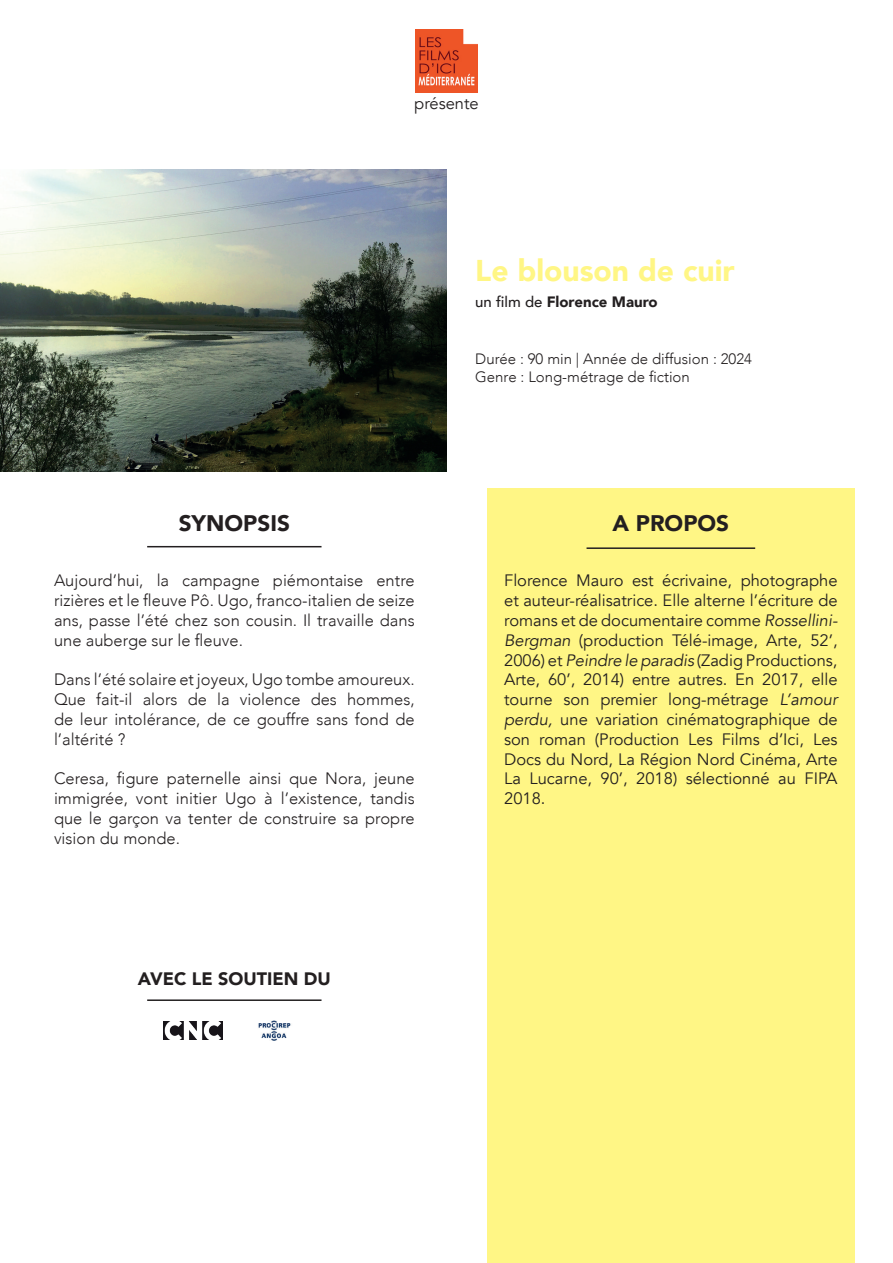
<style>
.page{position:relative;width:893px;height:1263px;background:#fff}
.page>*{position:absolute;margin:0;border:0;box-sizing:border-box;transform-origin:0 0}
.t1{font:900 30px "Avenir";color:#fff685}
.t2{font:900 22.5px "Avenir";color:#231f20}
.t3{font:900 18px "Avenir";color:#231f20}
.t4{font:16.5px/19.8px "Avenir";color:#231f20;text-align:justify}
.t5{font:300 16.5px/19.8px "Avenir";color:#231f20;text-align:justify}
.t6{font:300 15px/18px "Avenir";color:#231f20}
.t7{font:900 15px "Avenir";color:#231f20}
.s1{font-weight:500}
.s2{font-style:italic}
</style>
<div class="page">
<div style="left:487px;top:488px;width:368px;height:775px;background:#fff685"></div>
<hr style="left:147px;top:546px;width:174px;height:1px;background:#231f20">
<hr style="left:586px;top:547px;width:169px;height:2px;background:#231f20">
<img style="left:415px;top:30px;width:63px;height:62px">
<hr style="left:147px;top:999px;width:174px;height:2px;background:#231f20">
<img style="left:0;top:170px;width:446px;height:301px">
<img style="left:163px;top:1021px;width:60px;height:18px">
<img style="left:258px;top:1020px;width:33px;height:20px">
<p class="t4" style="left:414px;top:94px;width:66px">présente</p>
<h1 class="t1" style="left:475px;top:245px;width:261px">Le blouson de cuir</h1>
<p class="t7" style="left:475px;top:289px;width:184px"><span class="s1">un film de</span> Florence Mauro</p>
<h2 class="t2" style="left:179px;top:504px;width:113px">SYNOPSIS</h2>
<p class="t5" style="left:54px;top:571px;width:362px">Aujourd’hui, la campagne piémontaise entre rizières et le fleuve Pô. Ugo, franco-italien de seize ans, passe l’été chez son cousin. Il travaille dans une auberge sur le fleuve.</p>
<p class="t5" style="left:54px;top:670px;width:362px">Dans l’été solaire et joyeux, Ugo tombe amoureux.<br>Que fait-il alors de la violence des hommes, de leur intolérance, de ce gouffre sans fond de l’altérité ?</p>
<p class="t5" style="left:54px;top:769px;width:362px">Ceresa, figure paternelle ainsi que Nora, jeune immigrée, vont initier Ugo à l’existence, tandis que le garçon va tenter de construire sa propre vision du monde.</p>
<p class="t3" style="left:138px;top:963px;width:194px">AVEC LE SOUTIEN DU</p>
<p class="t6" style="left:475px;top:349px;width:278px">Durée : 90 min | Année de diffusion : 2024<br>Genre : Long-métrage de fiction</p>
<h2 class="t2" style="left:613px;top:504px;width:118px">A PROPOS</h2>
<p class="t4" style="left:504px;top:571px;width:335px">Florence Mauro est écrivaine, photographe et auteur-réalisatrice. Elle alterne l’écriture de romans et de documentaire comme <span class="s2">Rossellini-Bergman</span> (production Télé-image, Arte, 52’, 2006) et <span class="s2">Peindre le paradis</span> (Zadig Productions, Arte, 60’, 2014) entre autres. En 2017, elle tourne son premier long-métrage <span class="s2">L’amour perdu,</span> une variation cinématographique de son roman (Production Les Films d’Ici, Les Docs du Nord, La Région Nord Cinéma, Arte La Lucarne, 90’, 2018) sélectionné au FIPA 2018.</p>
</div>
